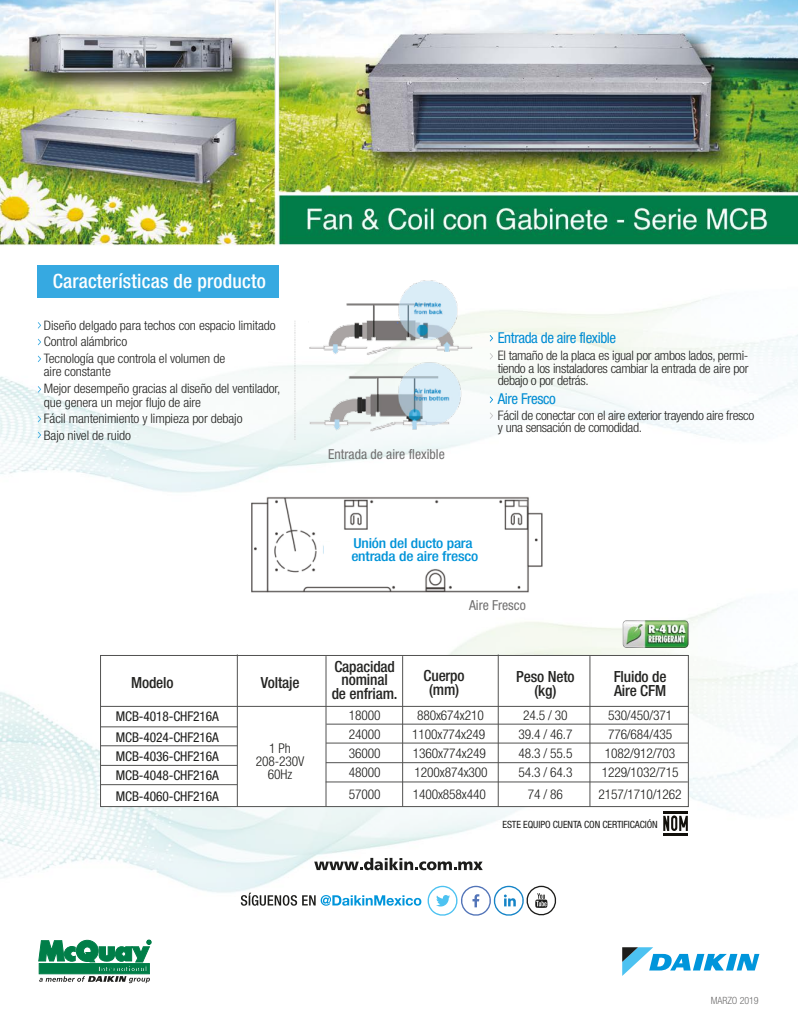
<style>
.page{position:relative;width:798px;height:1028px;background:#fff}
.page>*{position:absolute;margin:0;border:0;box-sizing:border-box;transform-origin:0 0}
.t1{font:500 condensed 19.62px "Helvetica Neue";letter-spacing:.01em;color:#fff}
.t2{font:500 condensed 15.38px/13.8px "Helvetica Neue";letter-spacing:-.01em;color:#242422;text-align:center}
.t3{font:condensed 15px "Helvetica Neue";letter-spacing:-.025em;color:#008cd3}
.t4{font:500 condensed 13.75px/13px "Helvetica Neue";letter-spacing:-.01em;color:#0093d8;scale:1.12 1}
.t5{font:condensed 13.75px "Helvetica Neue";color:#706f6f}
.t6{font:300 condensed 13.5px/19.1px "Helvetica Neue";letter-spacing:-.01em;color:#1d1d1b;text-align:center}
.t7{font:condensed 13.5px/19.1px "Helvetica Neue";letter-spacing:-.01em;color:#1d1d1b;text-align:justify}
.t8{font:300 condensed 13px/16.5px "Helvetica Neue";letter-spacing:-.01em;color:#242422;scale:1.05 1}
.t9{font:condensed 10px "Helvetica Neue";letter-spacing:-.01em;color:#1d1d1b}
.t10{font:300 condensed 10px "Helvetica Neue";letter-spacing:-.01em;color:#706f6f}
</style>
<div class="page">
<img style="left:0;top:602px;width:798px;height:362px">
<div style="left:62px;top:622px;width:322px;height:58px;background:#fff"></div>
<img style="left:0;top:297px;width:798px;height:196px">
<div style="left:2px;top:304px;width:338px;height:47px;background:#fff"></div>
<svg style="left:39px;top:940px;width:112px;height:43px"></svg>
<svg style="left:622px;top:947px;width:137px;height:28px"></svg>
<div style="left:100px;top:655px;width:588px;height:152px;background:#fff;border:1px solid #525251"></div>
<hr style="left:100px;top:706px;width:588px;height:1px;background:#525251">
<hr style="left:101px;top:745px;width:136px;height:1px;background:#525251">
<hr style="left:101px;top:726px;width:136px;height:1px;background:#525251">
<hr style="left:237px;top:654px;width:1px;height:152px;background:#525251">
<hr style="left:325px;top:656px;width:1px;height:150px;background:#525251">
<hr style="left:402px;top:656px;width:1px;height:150px;background:#525251">
<hr style="left:498px;top:654px;width:1px;height:152px;background:#525251">
<hr style="left:589px;top:656px;width:1px;height:150px;background:#525251">
<hr style="left:101px;top:765px;width:136px;height:1px;background:#525251">
<hr style="left:100px;top:784px;width:137px;height:1px;background:#525251">
<hr style="left:326px;top:742px;width:362px;height:1px;background:#525251">
<hr style="left:326px;top:723px;width:362px;height:1px;background:#525251">
<hr style="left:326px;top:762px;width:362px;height:1px;background:#525251">
<hr style="left:325px;top:781px;width:362px;height:1px;background:#525251">
<div style="left:37px;top:265px;width:242px;height:33px;background:#36a9e1"></div>
<img style="left:308px;top:280px;width:171px;height:156px">
<img style="left:248px;top:492px;width:297px;height:101px">
<div style="left:324px;top:542px;width:136px;height:15px;background:#fff"></div>
<img style="left:0;top:0;width:798px;height:246px">
<svg style="left:38px;top:322px;width:3px;height:6px"></svg>
<svg style="left:489px;top:335px;width:4px;height:6px"></svg>
<svg style="left:489px;top:396px;width:4px;height:7px"></svg>
<svg style="left:489px;top:353px;width:4px;height:6px"></svg>
<svg style="left:489px;top:412px;width:4px;height:7px"></svg>
<svg style="left:38px;top:339px;width:3px;height:6px"></svg>
<svg style="left:38px;top:356px;width:3px;height:6px"></svg>
<svg style="left:38px;top:386px;width:3px;height:6px"></svg>
<svg style="left:38px;top:416px;width:3px;height:6px"></svg>
<svg style="left:38px;top:432px;width:3px;height:6px"></svg>
<svg style="left:314px;top:857px;width:168px;height:13px"></svg>
<svg style="left:241px;top:885px;width:316px;height:31px"></svg>
<hr style="left:663px;top:811px;width:25px;height:3px;background:#12100b">
<hr style="left:663px;top:833px;width:25px;height:2px;background:#12100b">
<svg style="left:663px;top:815px;width:24px;height:16px"></svg>
<img style="left:622px;top:620px;width:66px;height:28px">
<h1 class="t1" style="left:53px;top:269px;width:215px">Características de producto</h1>
<p class="t8" style="left:44px;top:316px;width:222px">Diseño delgado para techos con espacio limitado<br>Control alámbrico<br>Tecnología que controla el volumen de</p>
<p class="t8" style="left:44px;top:363px;width:227px">aire constante<br>Mejor desempeño gracias al diseño del ventilador,</p>
<p class="t8" style="left:44px;top:393px;width:191px">que genera un mejor flujo de aire<br>Fácil mantenimiento y limpieza por debajo<br>Bajo nivel de ruido</p>
<p class="t5" style="left:328px;top:446px;width:118px">Entrada de aire flexible</p>
<p class="t3" style="left:497px;top:329px;width:120px">Entrada de aire flexible</p>
<p class="t8" style="left:497px;top:349px;width:240px;line-height:12.5px;text-align:justify">El tamaño de la placa es igual por ambos lados, permi&shy;tiendo a los instaladores cambiar la entrada de aire por debajo o por detrás.</p>
<p class="t3" style="left:497px;top:390px;width:60px">Aire Fresco</p>
<p class="t8" style="left:498px;top:408px;width:245px;line-height:12.5px">Fácil de conectar con el aire exterior trayendo aire fresco y una sensación de comodidad.</p>
<p class="t2" style="left:131px;top:675px;width:44px">Modelo</p>
<p class="t2" style="left:261px;top:675px;width:40px">Voltaje</p>
<p class="t7" style="left:116px;top:707px;width:104px">MCB-4018-CHF216A</p>
<p class="t7" style="left:116px;top:727px;width:104px">MCB-4024-CHF216A MCB-4036-CHF216A MCB-4048-CHF216A</p>
<p class="t7" style="left:116px;top:787px;width:104px">MCB-4060-CHF216A</p>
<p class="t6" style="left:256px;top:741px;width:50px;line-height:13.5px">1 Ph<br>208-230V<br>60Hz</p>
<p class="t4" style="left:351px;top:536px;width:115px">Unión del ducto para entrada de aire fresco</p>
<p class="t5" style="left:469px;top:597px;width:58px">Aire Fresco</p>
<p class="t2" style="left:332px;top:659px;width:67px">Capacidad nominal<br>de enfriam.</p>
<p class="t2" style="left:423px;top:669px;width:43px">Cuerpo (mm)</p>
<p class="t2" style="left:516px;top:669px;width:60px">Peso Neto (kg)</p>
<p class="t2" style="left:613px;top:669px;width:54px;text-align:left">Fluido de<br>Aire CFM</p>
<p class="t6" style="left:349px;top:705px;width:33px">18000</p>
<p class="t6" style="left:417px;top:705px;width:68px">880x674x210</p>
<p class="t6" style="left:523px;top:705px;width:46px">24.5 / 30</p>
<p class="t6" style="left:349px;top:724px;width:33px;text-align:justify">24000<br>36000<br>48000</p>
<p class="t6" style="left:412px;top:724px;width:75px;text-align:left">1100x774x249<br>1360x774x249</p>
<p class="t6" style="left:413px;top:784px;width:74px">1400x858x440</p>
<p class="t6" style="left:414px;top:762px;width:74px">1200x874x300</p>
<p class="t6" style="left:349px;top:784px;width:33px">57000</p>
<p class="t6" style="left:518px;top:724px;width:56px;text-align:justify">39.4 / 46.7<br>48.3 / 55.5<br>54.3 / 64.3</p>
<p class="t6" style="left:528px;top:784px;width:37px">74 / 86</p>
<p class="t6" style="left:601px;top:706px;width:78px">530/450/371<br>776/684/435<br>1082/912/703<br>1229/1032/715</p>
<p class="t6" style="left:598px;top:784px;width:85px">2157/1710/1262</p>
<p class="t9" style="left:502px;top:819px;width:157px">ESTE EQUIPO CUENTA CON CERTIFICACIÓN</p>
<p class="t10" style="left:710px;top:994px;width:49px">MARZO 2019</p>
</div>
